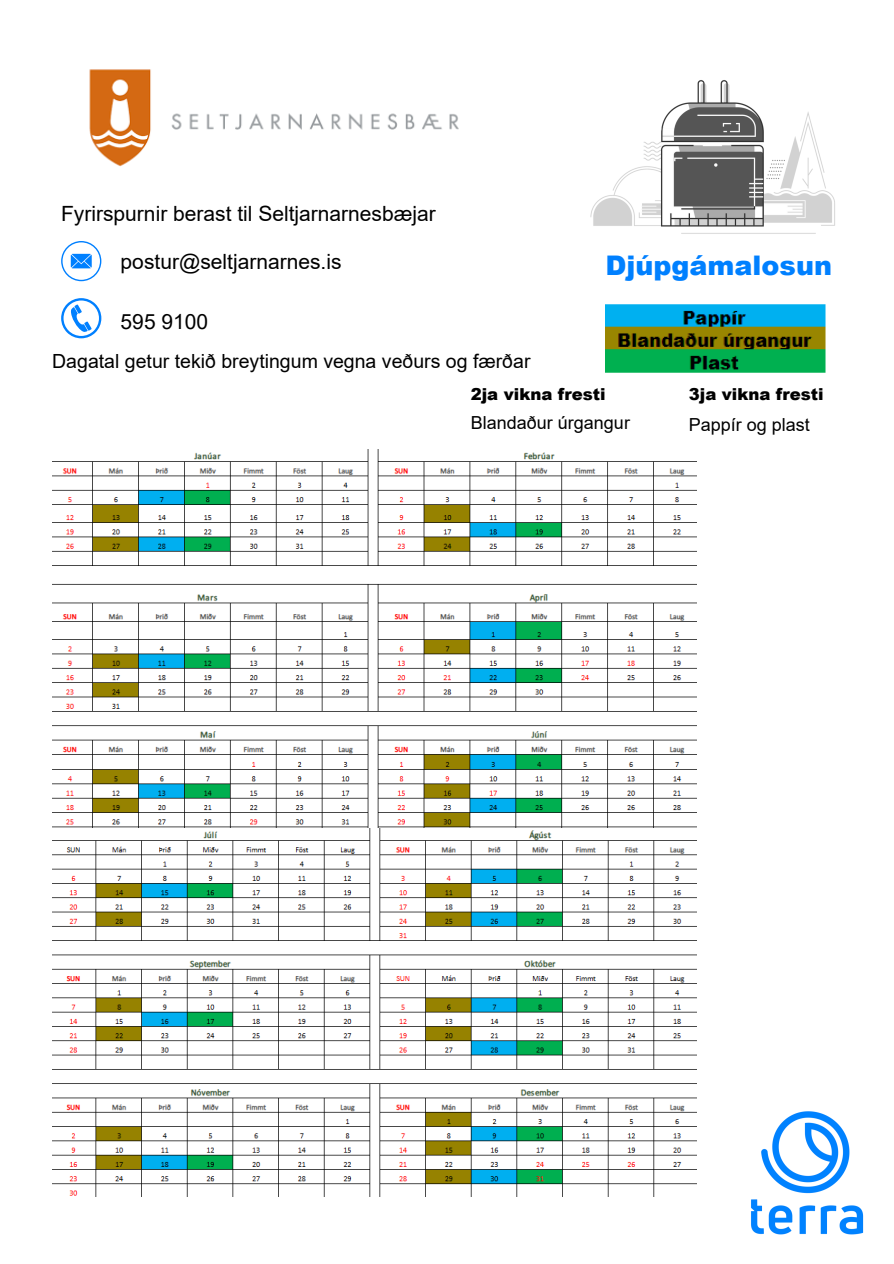
<style>
.page{position:relative;width:894px;height:1264px;background:#fff}
.page>*{position:absolute;margin:0;border:0;box-sizing:border-box;transform-origin:0 0}
.t1{font:900 27px "Arial";color:#0080ff}
.t2{font:21px "Arial";color:#000}
.t3{font:19.5px "Arial";color:#000}
.t4{font:18px "Arial";color:#000}
.t5{font:900 16.5px "Arial";color:#000}
</style>
<div class="page">
<img style="left:89px;top:69px;width:370px;height:98px">
<svg style="left:61px;top:241px;width:40px;height:40px"></svg>
<svg style="left:61px;top:298px;width:40px;height:40px"></svg>
<img style="left:751px;top:1111px;width:113px;height:124px">
<img style="left:590px;top:80px;width:245px;height:154px">
<img style="left:605px;top:304px;width:221px;height:69px">
<img style="left:52px;top:449px;width:643px;height:747px">
<p class="t2" style="left:61px;top:201px;width:376px">Fyrirspurnir berast til Seltjarnarnesbæjar</p>
<h2 class="t2" style="left:121px;top:250px;width:222px">postur@seltjarnarnes.is</h2>
<p class="t2" style="left:121px;top:309px;width:89px">595 9100</p>
<h1 class="t1" style="left:605px;top:245px;width:228px">Djúpgámalosun</h1>
<h2 class="t3" style="left:52px;top:350px;width:479px">Dagatal getur tekið breytingum vegna veðurs og færðar</h2>
<h2 class="t5" style="left:470px;top:382px;width:136px">2ja vikna fresti</h2>
<p class="t5" style="left:688px;top:382px;width:136px">3ja vikna fresti</p>
<h2 class="t4" style="left:470px;top:413px;width:161px">Blandaður úrgangur</h2>
<p class="t4" style="left:688px;top:415px;width:122px">Pappír og plast</p>
</div>
